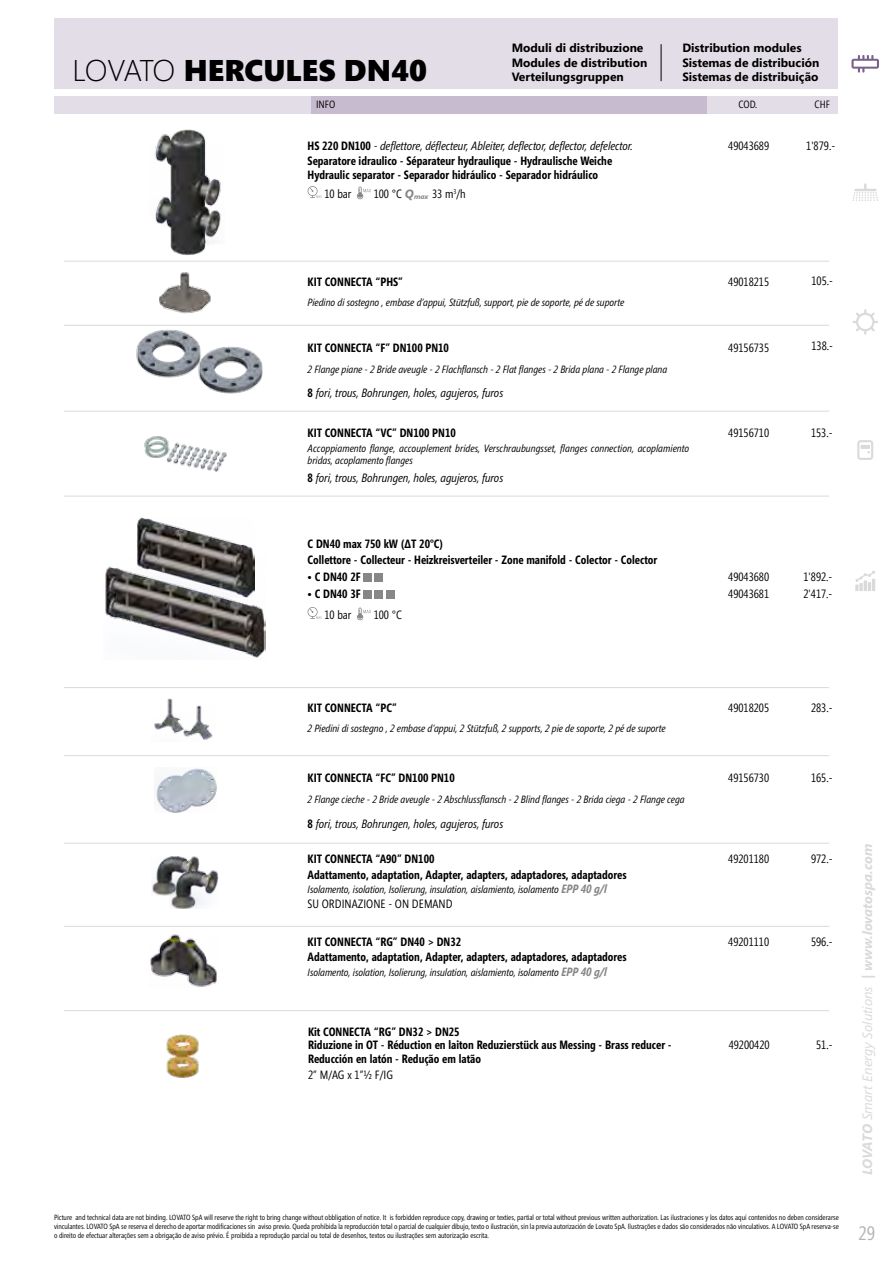
<style>
.page{position:relative;width:893px;height:1263px;background:#fff}
.page>*{position:absolute;margin:0;border:0;box-sizing:border-box;transform-origin:0 0}
.t1{font:900 30px "Segoe";color:#000}
.t2{font:300 30px "Segoe";color:#000}
.t3{font:19.5px "Segoe Condensed";color:#b3b2b2}
.t4{font:italic 700 13.5px "Segoe";letter-spacing:-.01em;color:#dadada}
.t5{font:700 12px/13.5px "Segoe Condensed";color:#000}
.t6{font:12px "Segoe Condensed";color:#000}
.t7{font:italic 12px "Segoe Condensed";color:#000}
.t8{font:700 12px/14.4px "Segoe";color:#000}
.t9{font:italic 10.5px/12px "Segoe Condensed";color:#000}
.t10{font:10.5px "Segoe Condensed";color:#000}
.t11{font:7.5px/9px "Segoe Condensed";color:#000;text-align:justify}
.s1{font-weight:700;font-style:normal}
.s2{font-family:"Segoe";font-weight:700;font-style:italic;color:#878787}
.s3{font-weight:700;font-size:12px;color:#878787}
.s4{font-weight:400}
</style>
<div class="page">
<div style="left:54px;top:18px;width:784px;height:71px;background:#e2dde7"></div>
<div style="left:54px;top:96px;width:258px;height:17px;background:#e2dde7"></div>
<div style="left:312px;top:96px;width:395px;height:17px;background:#c7bccf"></div>
<div style="left:707px;top:96px;width:131px;height:17px;background:#e2dde7"></div>
<hr style="left:661px;top:44px;width:1px;height:37px;background:#000">
<hr style="left:64px;top:261px;width:765px;height:1px;background:#dadada">
<hr style="left:64px;top:325px;width:765px;height:1px;background:#dadada">
<hr style="left:64px;top:411px;width:765px;height:1px;background:#dadada">
<hr style="left:64px;top:496px;width:765px;height:1px;background:#dadada">
<hr style="left:64px;top:687px;width:765px;height:1px;background:#dadada">
<hr style="left:64px;top:755px;width:765px;height:1px;background:#dadada">
<hr style="left:64px;top:843px;width:765px;height:1px;background:#dadada">
<hr style="left:64px;top:926px;width:765px;height:1px;background:#dadada">
<hr style="left:64px;top:1010px;width:765px;height:1px;background:#dadada">
<img style="left:154px;top:129px;width:67px;height:126px">
<svg style="left:308px;top:186px;width:14px;height:12px"></svg>
<svg style="left:357px;top:187px;width:14px;height:12px"></svg>
<img style="left:159px;top:272px;width:52px;height:42px">
<img style="left:136px;top:329px;width:64px;height:49px">
<img style="left:144px;top:436px;width:83px;height:36px">
<div style="left:363px;top:573px;width:9px;height:8px;background:#878787"></div>
<div style="left:375px;top:573px;width:8px;height:8px;background:#878787"></div>
<div style="left:363px;top:590px;width:9px;height:8px;background:#878787"></div>
<div style="left:375px;top:590px;width:8px;height:8px;background:#878787"></div>
<div style="left:386px;top:590px;width:8px;height:8px;background:#878787"></div>
<svg style="left:308px;top:607px;width:14px;height:12px"></svg>
<svg style="left:357px;top:607px;width:14px;height:13px"></svg>
<img style="left:154px;top:698px;width:59px;height:42px">
<img style="left:156px;top:768px;width:61px;height:45px">
<img style="left:152px;top:856px;width:48px;height:39px">
<img style="left:170px;top:869px;width:49px;height:40px">
<img style="left:150px;top:934px;width:67px;height:53px">
<img style="left:166px;top:1034px;width:33px;height:44px">
<img style="left:137px;top:517px;width:118px;height:40px">
<img style="left:105px;top:557px;width:161px;height:101px">
<img style="left:195px;top:346px;width:68px;height:48px">
<svg style="left:851px;top:55px;width:28px;height:18px"></svg>
<svg style="left:852px;top:309px;width:26px;height:26px"></svg>
<svg style="left:852px;top:183px;width:26px;height:18px"></svg>
<svg style="left:855px;top:571px;width:20px;height:20px"></svg>
<svg style="left:857px;top:440px;width:16px;height:20px"></svg>
<h3 class="t8" style="left:512px;top:40px;width:137px">Moduli di distribuzione<br>Modules de distribution<br>Verteilungsgruppen</h3>
<h3 class="t8" style="left:682px;top:40px;width:138px">Distribution modules<br>Sistemas de distribución<br>Sistemas de distribuição</h3>
<h3 class="t10" style="left:738px;top:98px;width:20px">COD.</h3>
<h3 class="t10" style="left:815px;top:98px;width:17px">CHF</h3>
<h3 class="t7" style="left:308px;top:139px;width:327px"><span class="s1">HS 220 DN100</span> - deflettore, déflecteur, Ableiter, deflector, deflector, defelector.</h3>
<h3 class="t6" style="left:728px;top:139px;width:42px">49043689</h3>
<h3 class="t6" style="left:806px;top:139px;width:30px">1'879.-</h3>
<h3 class="t5" style="left:308px;top:154px;width:306px">Separatore idraulico - Séparateur hydraulique - Hydraulische Weiche<br>Hydraulic separator - Separador hidráulico - Separador hidráulico</h3>
<h3 class="t6" style="left:324px;top:187px;width:28px">10 bar</h3>
<h3 class="t6" style="left:374px;top:187px;width:94px">100 °C <span class="s2">Q</span><sub>max</sub> 33 m<sup>3</sup>/h</h3>
<h1 class="t2" style="left:73px;top:53px;width:31px">LOVATO</h1>
<h1 class="t1" style="left:184px;top:53px;width:245px">HERCULES DN40</h1>
<h3 class="t10" style="left:316px;top:98px;width:21px">INFO</h3>
<h3 class="t5" style="left:308px;top:275px;width:97px">KIT CONNECTA “PHS”</h3>
<h3 class="t6" style="left:728px;top:274px;width:42px">49018215</h3>
<h3 class="t6" style="left:811px;top:273px;width:23px">105.-</h3>
<h3 class="t9" style="left:308px;top:297px;width:318px">Piedino di sostegno , embase d’appui, Stützfuß, support, pie de soporte, pé de suporte</h3>
<h3 class="t5" style="left:308px;top:341px;width:143px">KIT CONNECTA “F” DN100 PN10</h3>
<h3 class="t6" style="left:728px;top:341px;width:42px">49156735</h3>
<h3 class="t6" style="left:811px;top:339px;width:23px">138.-</h3>
<h3 class="t9" style="left:308px;top:363px;width:361px">2 Flange piane - 2 Bride aveugle - 2 Flachflansch - 2 Flat flanges - 2 Brida plana - 2 Flange plana</h3>
<h3 class="t7" style="left:308px;top:386px;width:197px"><span class="s1">8</span> fori, trous, Bohrungen, holes, agujeros, furos</h3>
<h3 class="t5" style="left:308px;top:426px;width:150px">KIT CONNECTA “VC” DN100 PN10</h3>
<h3 class="t6" style="left:728px;top:426px;width:42px">49156710</h3>
<h3 class="t6" style="left:811px;top:425px;width:23px">153.-</h3>
<h3 class="t9" style="left:308px;top:442px;width:383px">Accoppiamento flange, accouplement brides, Verschraubungsset, flanges connection, acoplamiento bridas, acoplamento flanges</h3>
<h3 class="t7" style="left:308px;top:471px;width:197px"><span class="s1">8</span> fori, trous, Bohrungen, holes, agujeros, furos</h3>
<h3 class="t5" style="left:308px;top:535px;width:351px;line-height:16.5px">C DN40 max 750 kW (ΔT 20°C)<br>Collettore - Collecteur - Heizkreisverteiler - Zone manifold - Colector - Colector</h3>
<h3 class="t5" style="left:308px;top:570px;width:55px">• C DN40 2F</h3>
<h3 class="t6" style="left:728px;top:570px;width:42px">49043680</h3>
<h3 class="t6" style="left:803px;top:570px;width:30px">1'892.-</h3>
<h3 class="t5" style="left:308px;top:587px;width:55px">• C DN40 3F</h3>
<h3 class="t6" style="left:728px;top:587px;width:42px">49043681</h3>
<h3 class="t6" style="left:803px;top:587px;width:30px">2'417.-</h3>
<h3 class="t6" style="left:324px;top:608px;width:28px">10 bar</h3>
<h3 class="t6" style="left:374px;top:608px;width:30px">100 °C</h3>
<h3 class="t5" style="left:308px;top:701px;width:91px">KIT CONNECTA “PC”</h3>
<h3 class="t6" style="left:728px;top:701px;width:42px">49018205</h3>
<h3 class="t6" style="left:811px;top:700px;width:23px">283.-</h3>
<h3 class="t9" style="left:308px;top:723px;width:360px">2 Piedini di sostegno , 2 embase d’appui, 2 Stützfuß, 2 supports, 2 pie de soporte, 2 pé de suporte</h3>
<h3 class="t5" style="left:308px;top:771px;width:149px">KIT CONNECTA “FC” DN100 PN10</h3>
<h3 class="t6" style="left:728px;top:771px;width:42px">49156730</h3>
<h3 class="t6" style="left:811px;top:771px;width:23px">165.-</h3>
<h3 class="t9" style="left:308px;top:793px;width:379px">2 Flange cieche - 2 Bride aveugle - 2 Abschlussflansch - 2 Blind flanges - 2 Brida ciega - 2 Flange cega</h3>
<h3 class="t7" style="left:308px;top:816px;width:197px"><span class="s1">8</span> fori, trous, Bohrungen, holes, agujeros, furos</h3>
<h3 class="t5" style="left:308px;top:852px;width:128px">KIT CONNECTA “A90” DN100</h3>
<h3 class="t6" style="left:728px;top:852px;width:42px">49201180</h3>
<h3 class="t6" style="left:811px;top:852px;width:23px">972.-</h3>
<h3 class="t5" style="left:308px;top:868px;width:321px">Adattamento, adaptation, Adapter, adapters, adaptadores, adaptadores</h3>
<h3 class="t9" style="left:308px;top:884px;width:301px">Isolamento, isolation, Isolierung, insulation, aislamiento, isolamento <span class="s3">EPP 40 g/l</span></h3>
<h3 class="t6" style="left:308px;top:897px;width:147px">su ORDINAZIONE - ON DEMAND</h3>
<h3 class="t5" style="left:308px;top:935px;width:155px">KIT CONNECTA “RG” DN40 &gt; DN32</h3>
<h3 class="t6" style="left:728px;top:935px;width:42px">49201110</h3>
<h3 class="t6" style="left:811px;top:934px;width:23px">596.-</h3>
<h3 class="t5" style="left:308px;top:950px;width:321px">Adattamento, adaptation, Adapter, adapters, adaptadores, adaptadores</h3>
<h3 class="t9" style="left:308px;top:966px;width:301px">Isolamento, isolation, Isolierung, insulation, aislamiento, isolamento <span class="s3">EPP 40 g/l</span></h3>
<h3 class="t5" style="left:308px;top:1025px;width:365px">Kit CONNECTA “RG” DN32 &gt; DN25<br>Riduzione in OT - Réduction en laiton Reduzierstück aus Messing - Brass reducer -<br>Reducción en latón - Redução em latão</h3>
<h3 class="t6" style="left:308px;top:1068px;width:86px">2” M/AG x 1”½ F/IG</h3>
<h3 class="t6" style="left:729px;top:1038px;width:42px">49200420</h3>
<h3 class="t6" style="left:816px;top:1038px;width:18px">51.-</h3>
<p class="t11" style="left:54px;top:1212px;width:786px">Picture and technical data are not binding. LOVATO SpA will reserve the right to bring change without obbligation of notice. It is forbidden reproduce copy, drawing or texties, partial or total without previous written authorization. Las ilustraciones y los datos aquí contenidos no deben considerarse vinculantes. LOVATO SpA se reserva el derecho de aportar modificaciones sin aviso previo. Queda prohibida la reproducción total o parcial de cualquier dibujo, texto o ilustración, sin la previa autorización de Lovato SpA. Ilustrações e dados são considerados não vinculativos. A LOVATO SpA reserva-se o direito de efectuar alterações sem a obrigação de aviso prévio. É proibida a reprodução parcial ou total de desenhos, textos ou ilustrações sem autorização escrita.</p>
<h3 class="t4" style="left:859px;top:1175px;width:332px;rotate:-90deg">LOVATO <span class="s4">Smart Energy Solutions</span> | www.lovatospa.com</h3>
<h2 class="t3" style="left:859px;top:1222px;width:18px">29</h2>
</div>
